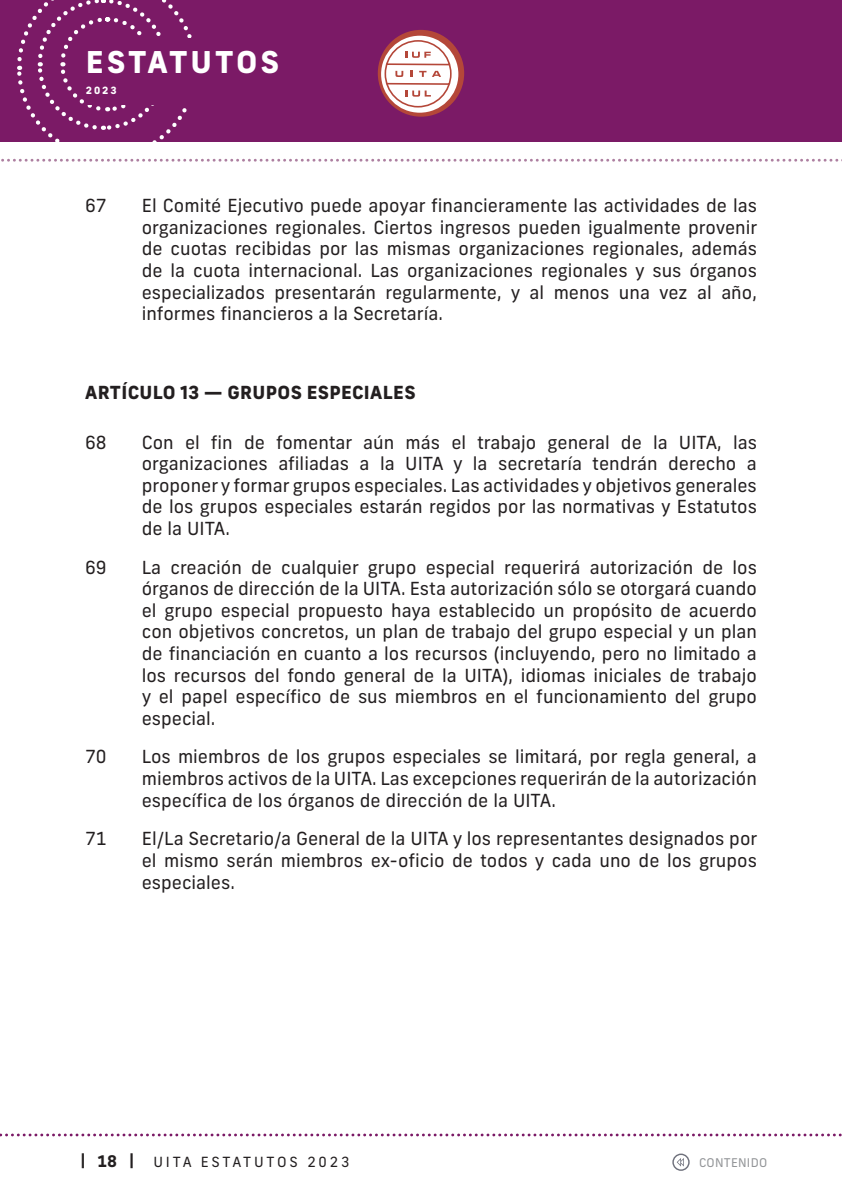
<style>
.page{position:relative;width:842px;height:1191px;background:#fff}
.page>*{position:absolute;margin:0;border:0;box-sizing:border-box;transform-origin:0 0}
.t1{font:800 30px "New Frank";letter-spacing:.095em;color:#fff}
.t2{font:18px/21.6px "New Frank";color:#231f20;text-align:justify}
.t3{font:800 18px "New Frank";letter-spacing:.02em;color:#231f20}
.t4{font:14px "New Frank";letter-spacing:.2em;color:#231f20}
.t5{font:12px "New Frank";letter-spacing:.02em;color:#939598}
.t6{font:800 10px "New Frank";color:#fff}
.s1{font-weight:700;font-size:16px}
</style>
<div class="page">
<svg style="left:0;top:1133px;width:842px;height:3px"></svg>
<svg style="left:672px;top:1153px;width:18px;height:17px"></svg>
<svg style="left:0;top:0;width:842px;height:162px;background:#903e7d"></svg>
<h1 class="t1" style="left:86px;top:43px;width:195px">ESTATUTOS</h1>
<p class="t6" style="left:86px;top:84px;width:33px">2023</p>
<p class="t2" style="left:85px;top:195px;width:23px">67</p>
<p class="t2" style="left:142px;top:195px;width:617px">El Comité Ejecutivo puede apoyar financieramente las actividades de las organizaciones regionales. Ciertos ingresos pueden igualmente provenir de cuotas recibidas por las mismas organizaciones regionales, además de la cuota internacional. Las organizaciones regionales y sus órganos especializados presentarán regularmente, y al menos una vez al año, informes financieros a la Secretaría.</p>
<p class="t3" style="left:85px;top:380px;width:332px">ARTÍCULO 13 — GRUPOS ESPECIALES</p>
<p class="t2" style="left:85px;top:431px;width:23px">68</p>
<p class="t2" style="left:142px;top:431px;width:617px">Con el fin de fomentar aún más el trabajo general de la UITA, las organizaciones afiliadas a la UITA y la secretaría tendrán derecho a proponer y formar grupos especiales. Las actividades y objetivos generales de los grupos especiales estarán regidos por las normativas y Estatutos de la UITA.</p>
<p class="t2" style="left:85px;top:556px;width:23px">69</p>
<p class="t2" style="left:142px;top:556px;width:617px">La creación de cualquier grupo especial requerirá autorización de los órganos de dirección de la UITA. Esta autorización sólo se otorgará cuando el grupo especial propuesto haya establecido un propósito de acuerdo con objetivos concretos, un plan de trabajo del grupo especial y un plan de financiación en cuanto a los recursos (incluyendo, pero no limitado a los recursos del fondo general de la UITA), idiomas iniciales de trabajo y el papel específico de sus miembros en el funcionamiento del grupo especial.</p>
<p class="t2" style="left:85px;top:746px;width:23px">70</p>
<p class="t2" style="left:142px;top:746px;width:617px">Los miembros de los grupos especiales se limitará, por regla general, a miembros activos de la UITA. Las excepciones requerirán de la autorización específica de los órganos de dirección de la UITA.</p>
<p class="t2" style="left:85px;top:828px;width:23px">71</p>
<p class="t2" style="left:142px;top:828px;width:617px">El/La Secretario/a General de la UITA y los representantes designados por el mismo serán miembros ex-oficio de todos y cada uno de los grupos especiales.</p>
<p class="t4" style="left:81px;top:1153px;width:270px"><span class="s1">| 18 |</span> UITA ESTATUTOS 2023</p>
<p class="t5" style="left:699px;top:1155px;width:70px">CONTENIDO</p>
</div>
